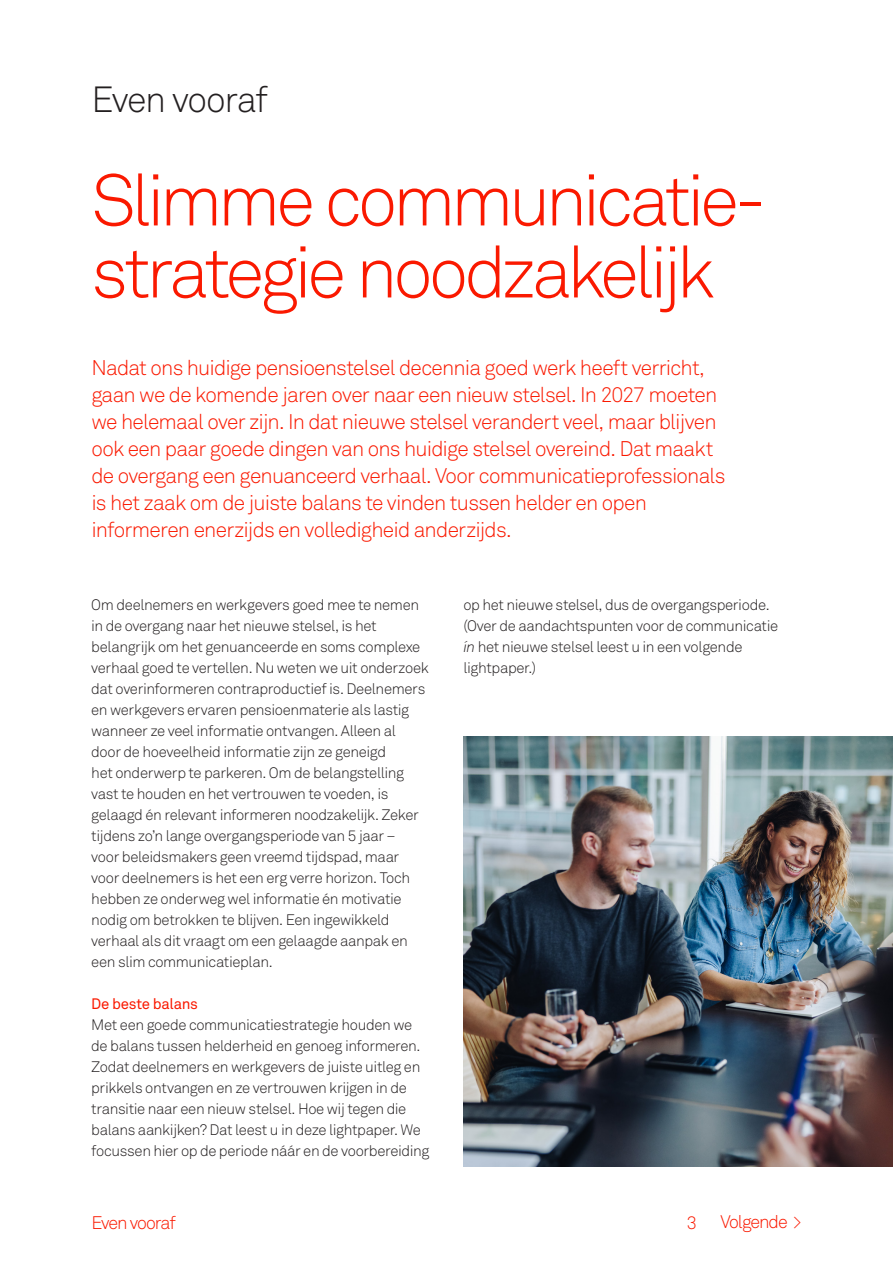
<style>
.page{position:relative;width:893px;height:1263px;background:#fff}
.page>*{position:absolute;margin:0;border:0;box-sizing:border-box;transform-origin:0 0}
.Hoofdstuktitel{font:300 72px "Akkurat Pro";letter-spacing:-.07em;color:#fa1900}
.Thema{font:300 36px "Akkurat Pro";letter-spacing:-.04em;color:#231f20}
.Introtekst_M{font:300 21px/27px "Akkurat Pro";letter-spacing:-.035em;color:#fa1900}
.t1{font:300 18px "Akkurat Pro";letter-spacing:-.06em;color:#fa1900}
.Broodtekst{font:300 15px/21px "Akkurat Pro";letter-spacing:-.025em;color:#231f20}
.Titel{font:15px "Akkurat Pro";letter-spacing:-.015em;color:#fa1900}
.s1{font-style:italic}
</style>
<div class="page">
<img style="left:463px;top:736px;width:430px;height:431px">
<p class="Thema" style="left:91px;top:78px;width:178px">Even vooraf</p>
<p class="Hoofdstuktitel" style="left:91px;top:158px;width:677px">Slimme communicatie-</p>
<p class="Hoofdstuktitel" style="left:91px;top:230px;width:625px">strategie noodzakelijk</p>
<p class="Introtekst_M" style="left:91px;top:354px;width:636px">Nadat ons huidige pensioenstelsel decennia goed werk heeft verricht, gaan we de komende jaren over naar een nieuw stelsel. In 2027 moeten we helemaal over zijn. In dat nieuwe stelsel verandert veel, maar blijven ook een paar goede dingen van ons huidige stelsel overeind. Dat maakt de overgang een genuanceerd verhaal. Voor communicatieprofessionals is het zaak om de juiste balans te vinden tussen helder en open informeren enerzijds en volledigheid anderzijds.</p>
<p class="Broodtekst" style="left:91px;top:594px;width:339px">Om deelnemers en werkgevers goed mee te nemen in de overgang naar het nieuwe stelsel, is het belangrijk om het genuanceerde en soms complexe verhaal goed te vertellen. Nu weten we uit onderzoek dat overinformeren contraproductief is. Deelnemers en werkgevers ervaren pensioenmaterie als lastig wanneer ze veel informatie ontvangen. Alleen al door de hoeveelheid informatie zijn ze geneigd<br>het onderwerp te parkeren. Om de belangstelling vast te houden en het vertrouwen te voeden, is gelaagd én relevant informeren noodzakelijk. Zeker tijdens zo’n lange overgangsperiode van 5 jaar –<br>voor beleidsmakers geen vreemd tijdspad, maar voor deelnemers is het een erg verre horizon. Toch hebben ze onderweg wel informatie én motivatie nodig om betrokken te blijven. Een ingewikkeld verhaal als dit vraagt om een gelaagde aanpak en een slim communicatieplan.</p>
<p class="Titel" style="left:91px;top:995px;width:108px">De beste balans</p>
<p class="Broodtekst" style="left:91px;top:1014px;width:340px">Met een goede communicatiestrategie houden we de balans tussen helderheid en genoeg informeren.<br>Zodat deelnemers en werkgevers de juiste uitleg en prikkels ontvangen en ze vertrouwen krijgen in de transitie naar een nieuw stelsel. Hoe wij tegen die balans aankijken? Dat leest u in deze lightpaper. We focussen hier op de periode náár en de voorbereiding</p>
<p class="Broodtekst" style="left:463px;top:594px;width:316px">op het nieuwe stelsel, dus de overgangsperiode. (Over de aandachtspunten voor de communicatie <span class="s1">ín</span> het nieuwe stelsel leest u in een volgende lightpaper.)</p>
<p class="t1" style="left:91px;top:1212px;width:86px">Even vooraf</p>
<p class="t1" style="left:687px;top:1212px;width:12px">3</p>
<p class="t1" style="left:720px;top:1211px;width:83px">Volgende &gt;</p>
</div>
